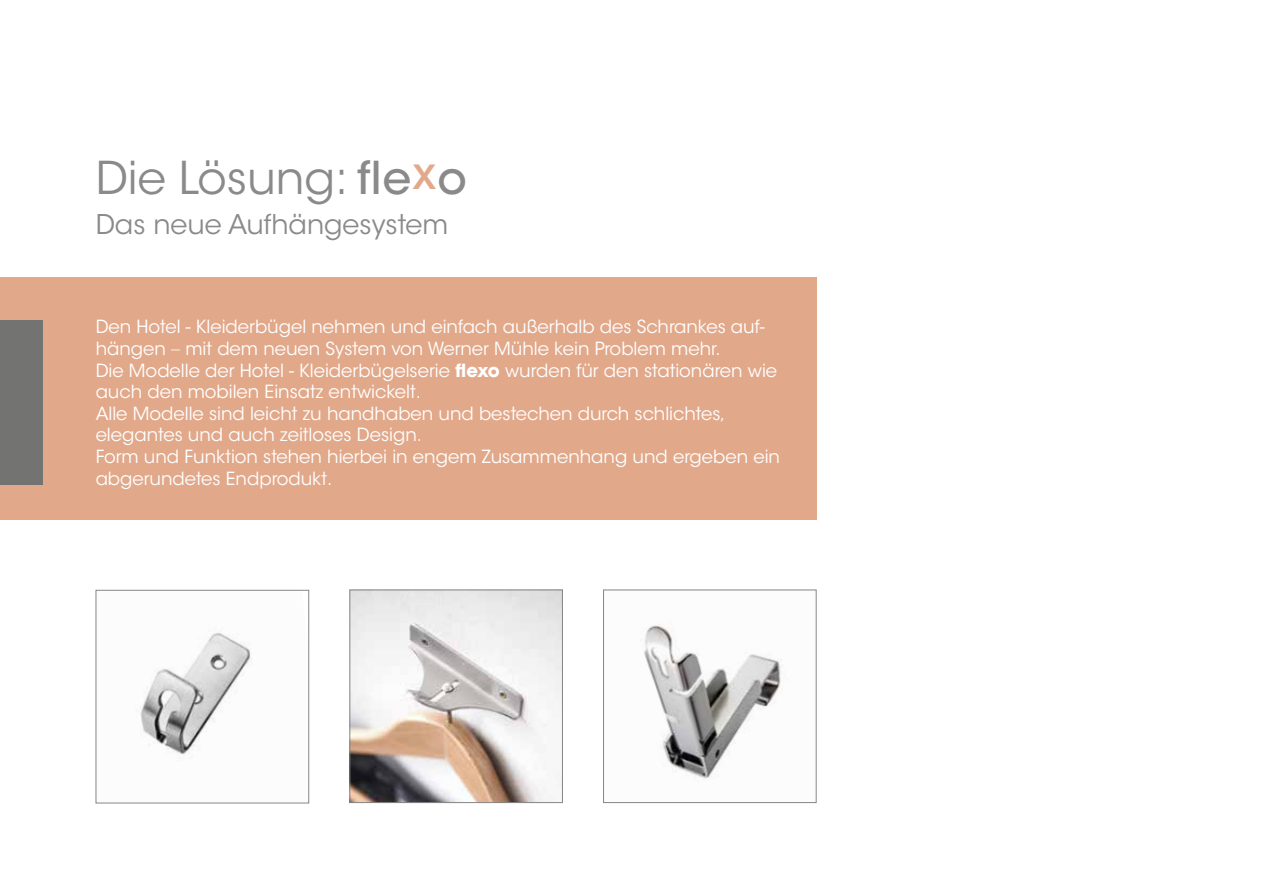
<style>
.page{position:relative;width:1263px;height:893px;background:#fff}
.page>*{position:absolute;margin:0;border:0;box-sizing:border-box;transform-origin:0 0}
.t1{font:45px "ITC Avant Garde Std";color:#8a8a8a}
.t2{font:27px "ITC Avant Garde Std";color:#8a8a8a}
.t3{font:18px/21.6px "ITC Avant Garde Std";color:#fff}
.s1{font-weight:500}
.s2{font-weight:500;color:#e2a88a}
.s3{font-family:"Weidemann"}
.s4{font-weight:700}
</style>
<div class="page">
<div style="left:0;top:277px;width:816px;height:243px;background:#e2a88a"></div>
<img style="left:644px;top:623px;width:138px;height:157px">
<div style="left:603px;top:590px;width:213px;height:213px;border:1px solid #868685"></div>
<img style="left:351px;top:592px;width:210px;height:209px">
<div style="left:349px;top:590px;width:214px;height:213px;border:1px solid #868685"></div>
<img style="left:140px;top:632px;width:112px;height:123px">
<div style="left:96px;top:590px;width:213px;height:213px;border:1px solid #868685"></div>
<div style="left:0;top:320px;width:43px;height:165px;background:#737372"></div>
<h1 class="t1" style="left:96px;top:150px;width:373px">Die Lösung: <span class="s1">fle</span><span class="s2">x</span><span class="s1">o</span></h1>
<h2 class="t2" style="left:96px;top:208px;width:354px">Das neue Aufhängesystem</h2>
<p class="t3" style="left:96px;top:316px;width:686px">Den Hotel - Kleiderbügel nehmen und einfach außerhalb des Schrankes auf&shy;hängen <span class="s3">–</span> mit dem neuen System von Werner Mühle kein Problem mehr.<br>Die Modelle der Hotel - Kleiderbügelserie <span class="s4">flexo</span> wurden für den stationären wie auch den mobilen Einsatz entwickelt.<br>Alle Modelle sind leicht zu handhaben und bestechen durch schlichtes, elegantes und auch zeitloses Design.<br>Form und Funktion stehen hierbei in engem Zusammenhang und ergeben ein abgerundetes Endprodukt.</p>
</div>
